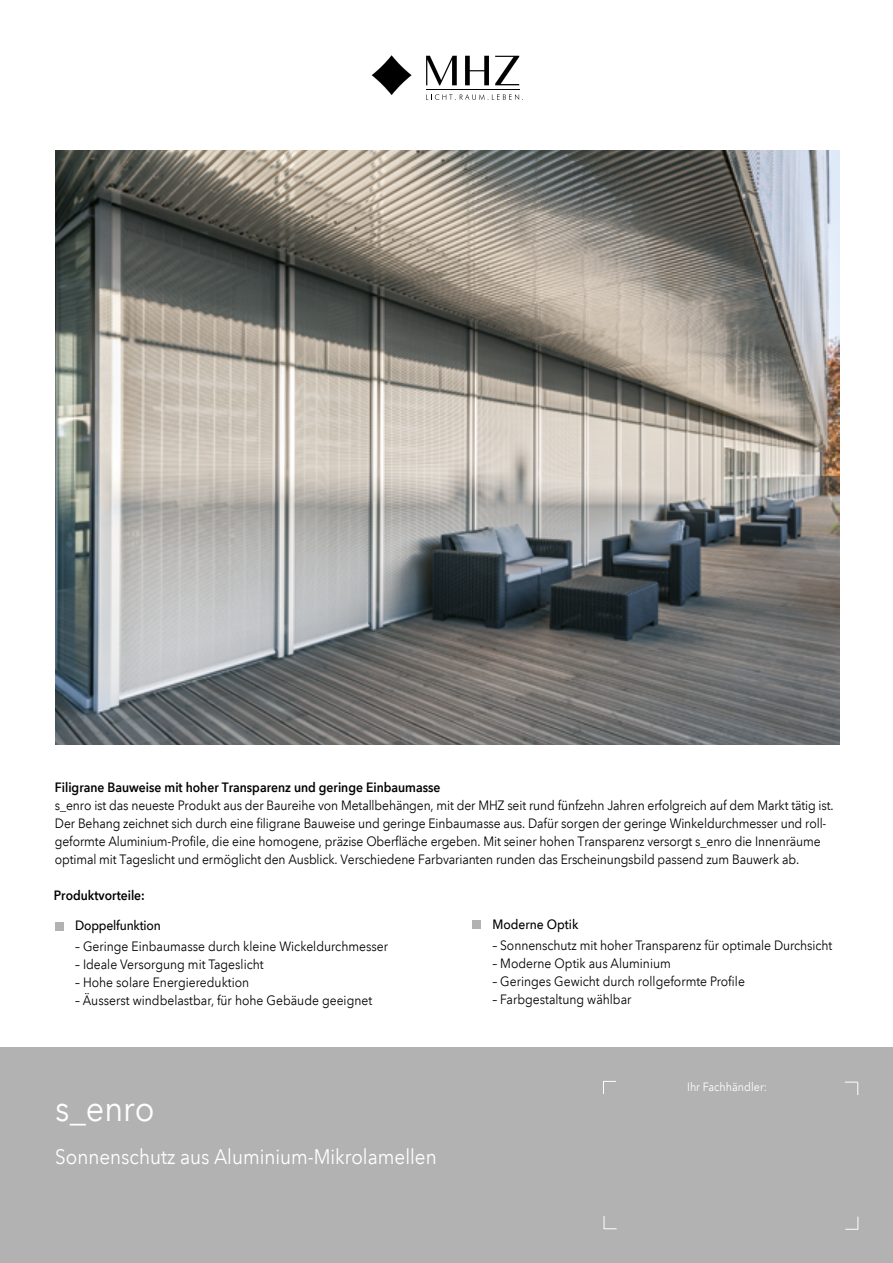
<style>
.page{position:relative;width:893px;height:1263px;background:#fff}
.page>*{position:absolute;margin:0;border:0;box-sizing:border-box;transform-origin:0 0}
.t1{font:36px "Avenir Next LT Com";color:#fff;scale:.9 1}
.t2{font:21px "Avenir Next LT Com";color:#fff;scale:.9 1}
.t3{font:13.5px/18px "Avenir Next LT Com";letter-spacing:-.01em;color:#000;scale:.9 1}
.t4{font:600 13.5px "Avenir Next LT Com";color:#000;scale:.9 1}
.t5{font:500 13.5px "Avenir Next LT Com";letter-spacing:-.015em;color:#000;scale:.9 1}
.t6{font:12px "Avenir Next LT Com";color:#fff;scale:.9 1}
</style>
<div class="page">
<div style="left:0;top:1048px;width:893px;height:215px;background:#b3b2b2"></div>
<img style="left:55px;top:151px;width:784px;height:593px">
<svg style="left:845px;top:1216px;width:14px;height:14px"></svg>
<svg style="left:603px;top:1081px;width:13px;height:13px"></svg>
<svg style="left:604px;top:1216px;width:13px;height:13px"></svg>
<svg style="left:845px;top:1082px;width:13px;height:13px"></svg>
<hr style="left:426px;top:90px;width:93px;height:1px;background:#000">
<svg style="left:426px;top:56px;width:31px;height:29px"></svg>
<svg style="left:465px;top:56px;width:24px;height:29px"></svg>
<svg style="left:495px;top:56px;width:24px;height:29px"></svg>
<svg style="left:372px;top:55px;width:40px;height:40px"></svg>
<svg style="left:426px;top:94px;width:97px;height:6px"></svg>
<div style="left:473px;top:921px;width:8px;height:8px;background:#b3b2b2"></div>
<div style="left:55px;top:922px;width:9px;height:8px;background:#b3b2b2"></div>
<p class="t4" style="left:55px;top:779px;width:430px">Filigrane Bauweise mit hoher Transparenz und geringe Einbaumasse</p>
<p class="t3" style="left:55px;top:796px;width:867px">s_enro ist das neueste Produkt aus der Baureihe von Metallbehängen, mit der MHZ seit rund fünfzehn Jahren erfolgreich auf dem Markt tätig ist.<br>Der Behang zeichnet sich durch eine filigrane Bauweise und geringe Einbaumasse aus. Dafür sorgen der geringe Winkeldurchmesser und roll&shy;geformte Aluminium-Profile, die eine homogene, präzise Oberfläche ergeben. Mit seiner hohen Transparenz versorgt s_enro die Innenräume optimal mit Tageslicht und ermöglicht den Ausblick. Verschiedene Farbvarianten runden das Erscheinungsbild passend zum Bauwerk ab.</p>
<p class="t4" style="left:54px;top:887px;width:103px">Produktvorteile:</p>
<p class="t5" style="left:75px;top:917px;width:97px">Doppelfunktion</p>
<p class="t3" style="left:75px;top:938px;width:349px">– Geringe Einbaumasse durch kleine Wickeldurchmesser</p>
<p class="t3" style="left:75px;top:956px;width:211px">– Ideale Versorgung mit Tageslicht</p>
<p class="t3" style="left:75px;top:974px;width:195px">– Hohe solare Energiereduktion</p>
<p class="t3" style="left:75px;top:992px;width:332px">– Äusserst windbelastbar, für hohe Gebäude geeignet</p>
<h1 class="t1" style="left:55px;top:1087px;width:112px">s_enro</h1>
<h2 class="t2" style="left:55px;top:1144px;width:425px">Sonnenschutz aus Aluminium-Mikrolamellen</h2>
<p class="t5" style="left:492px;top:916px;width:97px">Moderne Optik</p>
<p class="t3" style="left:492px;top:936px;width:379px">– Sonnenschutz mit hoher Transparenz für optimale Durchsicht</p>
<p class="t3" style="left:492px;top:954px;width:200px">– Moderne Optik aus Aluminium</p>
<p class="t3" style="left:492px;top:972px;width:282px">– Geringes Gewicht durch rollgeformte Profile</p>
<p class="t3" style="left:492px;top:990px;width:156px">– Farbgestaltung wählbar</p>
<p class="t6" style="left:687px;top:1080px;width:90px">Ihr Fachhändler:</p>
</div>
